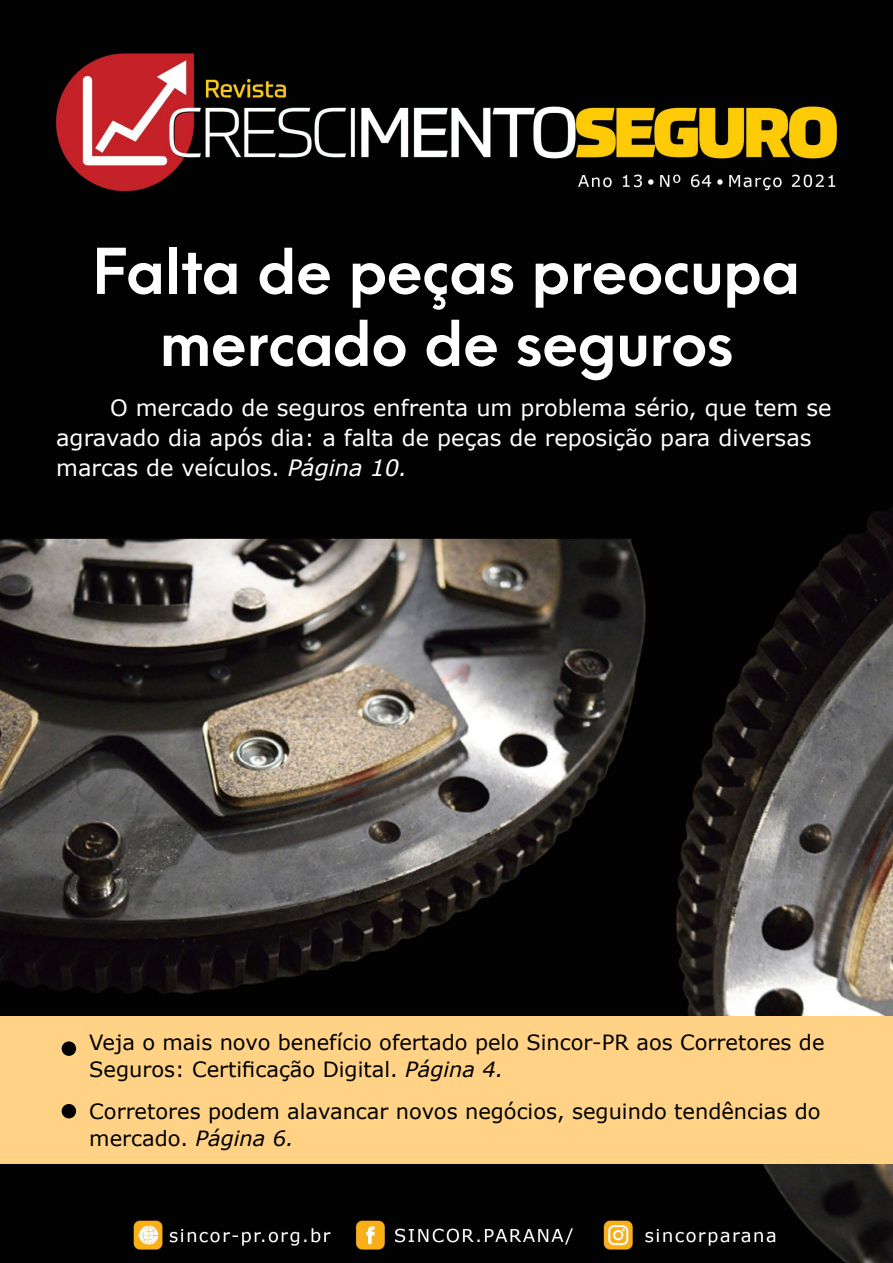
<style>
.page{position:relative;width:893px;height:1263px;background:#fff}
.page>*{position:absolute;margin:0;border:0;box-sizing:border-box;transform-origin:0 0}
.t1{font:700 60px/72px "Arca Majora 3";letter-spacing:-.005em;color:#fff;text-align:center}
.t2{font:22.5px/30px "Verdana";color:#fff}
.t3{font:21px/27px "Verdana";color:#000}
.s1{font-style:italic}
</style>
<div class="page">
<img style="left:0;top:0;width:893px;height:1263px">
<div style="left:0;top:1016px;width:893px;height:147px;background:#ffd285"></div>
<div style="left:62px;top:1041px;width:14px;height:15px;background:#000;border-radius:50%"></div>
<div style="left:62px;top:1104px;width:14px;height:14px;background:#000;border-radius:50%"></div>
<h1 class="t1" style="left:93px;top:229px;width:709px">Falta de peças preocupa mercado de seguros</h1>
<p class="t2" style="left:56px;top:392px;width:777px;text-indent:54px">O mercado de seguros enfrenta um problema sério, que tem se agravado dia após dia: a falta de peças de reposição para diversas marcas de veículos. <span class="s1">Página 10.</span></p>
<p class="t3" style="left:89px;top:1029px;width:737px">Veja o mais novo benefício ofertado pelo Sincor-PR aos Corretores de<br>Seguros: Certificação Digital. <span class="s1">Página 4.</span></p>
<p class="t3" style="left:89px;top:1098px;width:733px">Corretores podem alavancar novos negócios, seguindo tendências do mercado. <span class="s1">Página 6.</span></p>
</div>
